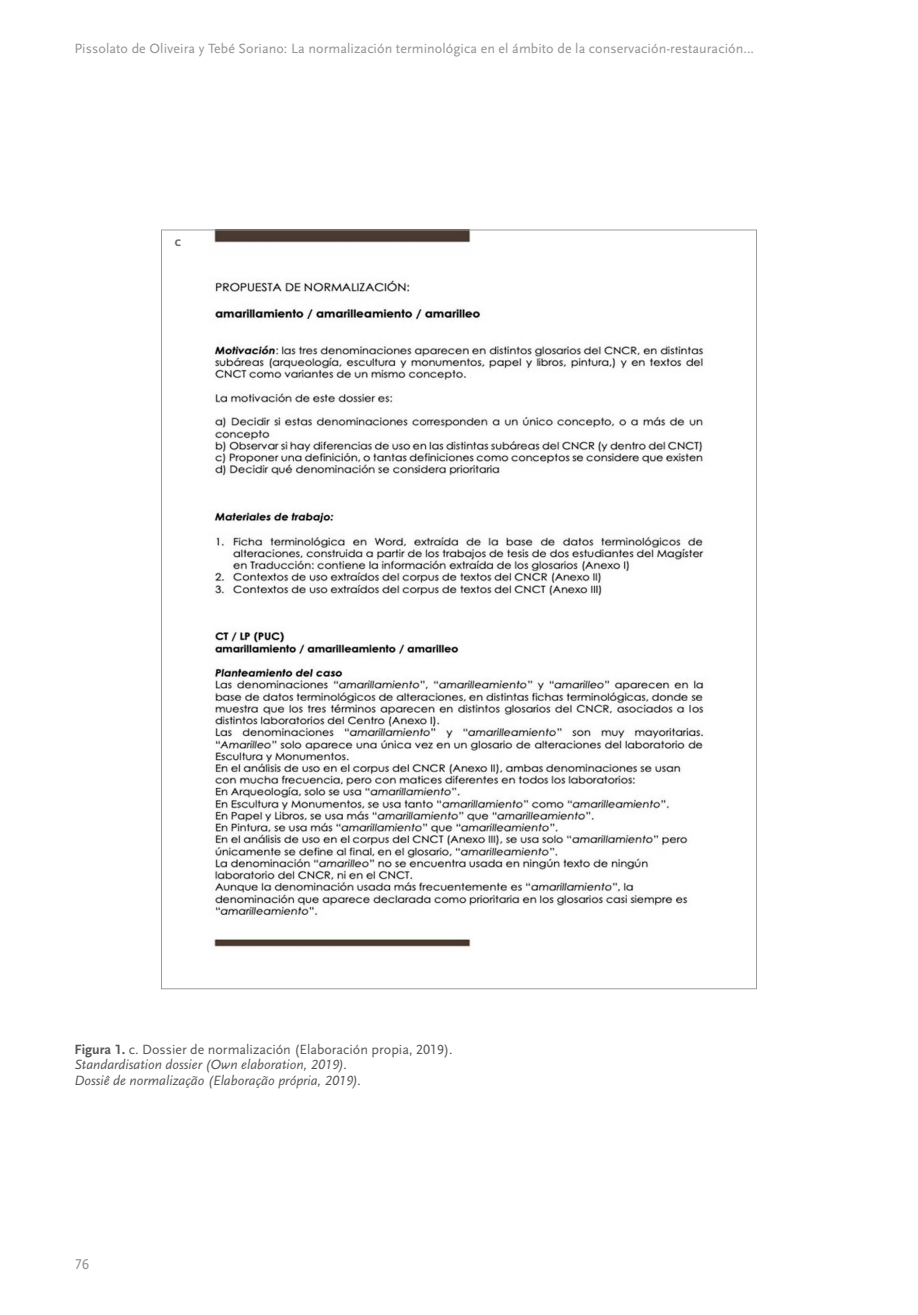
<style>
.page{position:relative;width:918px;height:1315px;background:#fff}
.page>*{position:absolute;margin:0;border:0;box-sizing:border-box;transform-origin:0 0}
.t1{font:14.88px "Scala Sans Regular LF";color:#929292}
.t2{font:14px "Scala Sans Regular LF";letter-spacing:.005em;color:#929292}
.t3{font:14px/15.8px "Scala Sans Regular LF Italic";color:#575756}
.t4{font:14px "Scala Sans Regular LF";color:#575756}
.t5{font:14px "Scala Sans Bold LF";color:#706f6f}
.s1{font-family:"Scala Sans Bold LF"}
</style>
<div class="page">
<img style="left:214px;top:232px;width:491px;height:715px">
<p class="t2" style="left:74px;top:41px;width:681px">Pissolato de Oliveira y Tebé Soriano: La normalización terminológica en el ámbito de la conservación-restauración...</p>
<p class="t5" style="left:175px;top:234px;width:8px">c</p>
<p class="t4" style="left:74px;top:1041px;width:380px"><span class="s1">Figura 1.</span> c. Dossier de normalización (Elaboración propia, 2019).</p>
<p class="t3" style="left:74px;top:1057px;width:288px">Standardisation dossier (Own elaboration, 2019).<br>Dossiê de normalização (Elaboração própria, 2019).</p>
<p class="t1" style="left:74px;top:1255px;width:16px">76</p>
</div>
